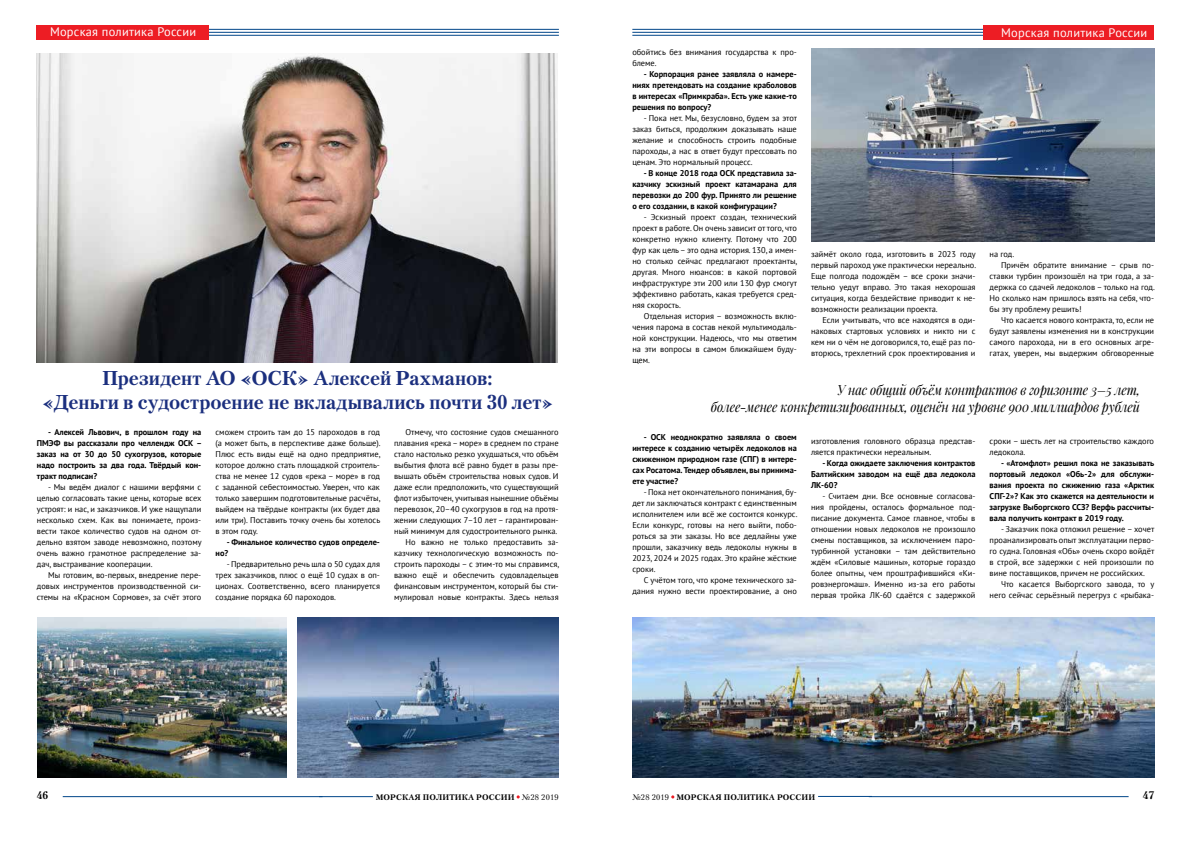
<style>
.page{position:relative;width:1191px;height:842px;background:#fff}
.page>*{position:absolute;margin:0;border:0;box-sizing:border-box;transform-origin:0 0}
.t1{font:700 20px/24px "Petersburg C";letter-spacing:-.005em;color:#1b2f7e;text-align:center}
.t2{font:italic 14px/17px "Playfair Display";letter-spacing:-.01em;color:#000;text-align:right;scale:.9 1}
.t3{font:12.4px "PT Sans";letter-spacing:.02em;color:#fff}
.t4{font:700 11px "Petersburg C";color:#000}
.t5{font:8.4px/11px "PT Sans";color:#000;text-align:justify}
.t6{font:700 8.4px/11px "PT Sans";color:#000;text-align:justify}
.t7{font:700 8px "Petersburg C";letter-spacing:.02em;color:#000}
.s1{font-weight:400}
</style>
<div class="page">
<hr style="left:632px;top:29px;width:371px;height:1px;background:#004689">
<hr style="left:632px;top:32px;width:371px;height:1px;background:#004689">
<hr style="left:632px;top:35px;width:371px;height:1px;background:#004689">
<div style="left:983px;top:25px;width:171px;height:14px;background:#ed1d24"></div>
<hr style="left:188px;top:29px;width:371px;height:1px;background:#004689">
<hr style="left:188px;top:32px;width:371px;height:1px;background:#004689">
<hr style="left:188px;top:35px;width:371px;height:1px;background:#004689">
<div style="left:36px;top:25px;width:172px;height:14px;background:#ed1d24"></div>
<hr style="left:868px;top:796px;width:260px;height:1px;background:#004689">
<hr style="left:63px;top:796px;width:259px;height:1px;background:#004689">
<hr style="left:818px;top:796px;width:54px;height:1px;background:#004689">
<hr style="left:319px;top:796px;width:54px;height:1px;background:#004689">
<img style="left:37px;top:53px;width:521px;height:310px">
<img style="left:811px;top:49px;width:343px;height:193px">
<img style="left:37px;top:617px;width:249px;height:160px">
<img style="left:298px;top:617px;width:260px;height:160px">
<img style="left:632px;top:617px;width:522px;height:160px">
<h3 class="t3" style="left:50px;top:24px;width:148px">Морская политика России</h3>
<h1 class="t1" style="left:42px;top:366px;width:513px">Президент АО «ОСК» Алексей Рахманов:<br>«Деньги в судостроение не вкладывались почти 30 лет»</h1>
<p class="t6" style="left:37px;top:426px;width:167px;text-indent:11px">- Алексей Львович, в прошлом году на ПМЭФ вы рассказали про челлендж ОСК – заказ на от 30 до 50 сухогрузов, которые надо построить за два года. Твёрдый кон&shy;тракт подписан?</p>
<p class="t5" style="left:37px;top:481px;width:166px;text-indent:11px">- Мы ведём диалог с нашими верфями с целью согласовать такие цены, которые всех устроят: и нас, и заказчиков. И уже нащупали несколько схем. Как вы понимаете, произ&shy;вести такое количество судов на одном от&shy;дельно взятом заводе невозможно, поэтому очень важно грамотное распределение за&shy;дач, выстраивание кооперации.</p>
<p class="t5" style="left:37px;top:569px;width:166px;text-indent:11px">Мы готовим, во-первых, внедрение пере&shy;довых инструментов производственной си&shy;стемы на «Красном Сормове», за счёт этого</p>
<p class="t5" style="left:215px;top:426px;width:167px">сможем строить там до 15 пароходов в год (а может быть, в перспективе даже больше).<br>Плюс есть виды ещё на одно предприятие, которое должно стать площадкой строитель&shy;ства не менее 12 судов «река – море» в год с заданной себестоимостью. Уверен, что как только завершим подготовительные расчёты, выйдем на твёрдые контракты (их будет два или три). Поставить точку очень бы хотелось в этом году.</p>
<p class="t6" style="left:215px;top:536px;width:166px;text-indent:11px">- Финальное количество судов определе&shy;но?</p>
<p class="t5" style="left:215px;top:558px;width:166px;text-indent:11px">- Предварительно речь шла о 50 судах для трех заказчиков, плюс о ещё 10 судах в оп&shy;ционах. Соответственно, всего планируется создание порядка 60 пароходов.</p>
<p class="t5" style="left:394px;top:426px;width:167px;text-align:right">Отмечу, что состояние судов смешанного плавания «река – море» в среднем по стране стало настолько резко ухудшаться, что объём выбытия флота всё равно будет в разы пре&shy;вышать объём строительства новых судов. И даже если предположить, что существующий флот избыточен, учитывая нынешние объёмы перевозок, 20–40 сухогрузов в год на протя&shy;жении следующих 7–10 лет – гарантирован&shy;ный минимум для судостроительного рынка.<br>Но важно не только предоставить за&shy;казчику технологическую возможность по&shy;строить пароходы – с этим-то мы справимся, важно ещё и обеспечить судовладельцев финансовым инструментом, который бы сти&shy;мулировал новые контракты. Здесь нельзя</p>
<p class="t5" style="left:632px;top:47px;width:166px">обойтись без внимания государства к про&shy;блеме.</p>
<p class="t6" style="left:632px;top:69px;width:166px;text-indent:11px">- Корпорация ранее заявляла о намере&shy;ниях претендовать на создание краболовов в интересах «Примкраба». Есть уже какие-то решения по вопросу?</p>
<p class="t5" style="left:632px;top:113px;width:166px;text-indent:11px">- Пока нет. Мы, безусловно, будем за этот заказ биться, продолжим доказывать наше желание и способность строить подобные пароходы, а нас в ответ будут прессовать по ценам. Это нормальный процесс.</p>
<p class="t6" style="left:632px;top:168px;width:166px;text-indent:11px">- В конце 2018 года ОСК представила за&shy;казчику эскизный проект катамарана для перевозки до 200 фур. Принято ли решение о его создании, в какой конфигурации?</p>
<p class="t5" style="left:632px;top:212px;width:167px;text-indent:11px">- Эскизный проект создан, технический проект в работе. Он очень зависит от того, что конкретно нужно клиенту. Потому что 200 фур как цель – это одна история. 130, а имен&shy;но столько сейчас предлагают проектанты, другая. Много нюансов: в какой портовой инфраструктуре эти 200 или 130 фур смогут эффективно работать, какая требуется сред&shy;няя скорость.</p>
<p class="t5" style="left:632px;top:311px;width:166px;text-indent:11px">Отдельная история – возможность вклю&shy;чения парома в состав некой мультимодаль&shy;ной конструкции. Надеюсь, что мы ответим на эти вопросы в самом ближайшем буду&shy;щем.</p>
<p class="t5" style="left:811px;top:249px;width:167px">займёт около года, изготовить в 2023 году первый пароход уже практически нереально.<br>Еще полгода подождём – все сроки значи&shy;тельно уедут вправо. Это такая нехорошая ситуация, когда бездействие приводит к не&shy;возможности реализации проекта.</p>
<p class="t5" style="left:811px;top:315px;width:166px;text-indent:11px">Если учитывать, что все находятся в оди&shy;наковых стартовых условиях и никто ни с кем ни о чём не договорился, то, ещё раз по&shy;вторюсь, трехлетний срок проектирования и</p>
<h3 class="t3" style="left:1001px;top:24px;width:148px">Морская политика России</h3>
<p class="t5" style="left:989px;top:249px;width:26px">на год.</p>
<p class="t5" style="left:1001px;top:260px;width:155px">Причём обратите внимание – срыв по-</p>
<p class="t5" style="left:989px;top:271px;width:166px">ставки турбин произошёл на три года, а за-</p>
<p class="t5" style="left:989px;top:282px;width:167px">держка со сдачей ледоколов – только на год.</p>
<p class="t5" style="left:989px;top:293px;width:166px">Но сколько нам пришлось взять на себя, что-</p>
<p class="t5" style="left:989px;top:304px;width:93px">бы эту проблему решить!</p>
<p class="t5" style="left:1001px;top:315px;width:155px">Что касается нового контракта, то, если не</p>
<p class="t5" style="left:989px;top:326px;width:166px">будут заявлены изменения ни в конструкции</p>
<p class="t5" style="left:989px;top:337px;width:166px">самого парохода, ни в его основных агре-</p>
<p class="t5" style="left:989px;top:348px;width:166px">гатах, уверен, мы выдержим обговоренные</p>
<h2 class="t2" style="left:711px;top:381px;width:478px">У нас общий объём контрактов в горизонте 3–5 лет,<br>более-менее конкретизированных, оценён на уровне 900 миллиардов рублей</h2>
<p class="t6" style="left:632px;top:432px;width:166px;text-indent:11px">- ОСК неоднократно заявляла о своем интересе к созданию четырёх ледоколов на сжиженном природном газе (СПГ) в интере&shy;сах Росатома. Тендер объявлен, вы принима&shy;ете участие?</p>
<p class="t5" style="left:632px;top:487px;width:167px;text-indent:11px">- Пока нет окончательного понимания, бу&shy;дет ли заключаться контракт с единственным исполнителем или всё же состоится конкурс.<br>Если конкурс, готовы на него выйти, побо&shy;роться за эти заказы. Но все дедлайны уже прошли, заказчику ведь ледоколы нужны в 2023, 2024 и 2025 годах. Это крайне жёсткие сроки.</p>
<p class="t5" style="left:632px;top:575px;width:166px;text-align:right">С учётом того, что кроме технического за&shy;дания нужно вести проектирование, а оно</p>
<p class="t5" style="left:811px;top:436px;width:166px">изготовления головного образца представ&shy;ляется практически нереальным.</p>
<p class="t6" style="left:811px;top:458px;width:166px;text-indent:11px">- Когда ожидаете заключения контрактов Балтийским заводом на ещё два ледокола ЛК-60?</p>
<p class="t5" style="left:811px;top:491px;width:166px;text-indent:11px">- Считаем дни. Все основные согласова&shy;ния пройдены, осталось формальное под&shy;писание документа. Самое главное, чтобы в отношении новых ледоколов не произошло смены поставщиков, за исключением паро&shy;турбинной установки – там действительно ждём «Силовые машины», которые гораздо более опытны, чем проштрафившийся «Ки&shy;ровэнергомаш». Именно из-за его работы первая тройка ЛК-60 сдаётся с задержкой</p>
<p class="t5" style="left:989px;top:436px;width:166px">сроки – шесть лет на строительство каждого ледокола.</p>
<p class="t6" style="left:989px;top:458px;width:166px;text-indent:11px">- «Атомфлот» решил пока не заказывать портовый ледокол «Обь-2» для обслужи&shy;вания проекта по сжижению газа «Арктик СПГ-2»? Как это скажется на деятельности и загрузке Выборгского ССЗ? Верфь рассчиты&shy;вала получить контракт в 2019 году.</p>
<p class="t5" style="left:989px;top:524px;width:166px;text-indent:11px">- Заказчик пока отложил решение – хочет проанализировать опыт эксплуатации перво&shy;го судна. Головная «Обь» очень скоро войдёт в строй, все задержки с ней произошли по вине поставщиков, причем не российских.</p>
<p class="t5" style="left:989px;top:579px;width:166px;text-align:right">Что касается Выборгского завода, то у него сейчас серьёзный перегруз с «рыбака-</p>
<h3 class="t4" style="left:37px;top:789px;width:13px">46</h3>
<p class="t7" style="left:376px;top:792px;width:184px">МОРСКАЯ ПОЛИТИКА РОССИИ <span class="s1">№28 2019</span></p>
<p class="t7" style="left:632px;top:792px;width:184px"><span class="s1">№28 2019</span> МОРСКАЯ ПОЛИТИКА РОССИИ</p>
<h3 class="t4" style="left:1142px;top:789px;width:13px">47</h3>
</div>
